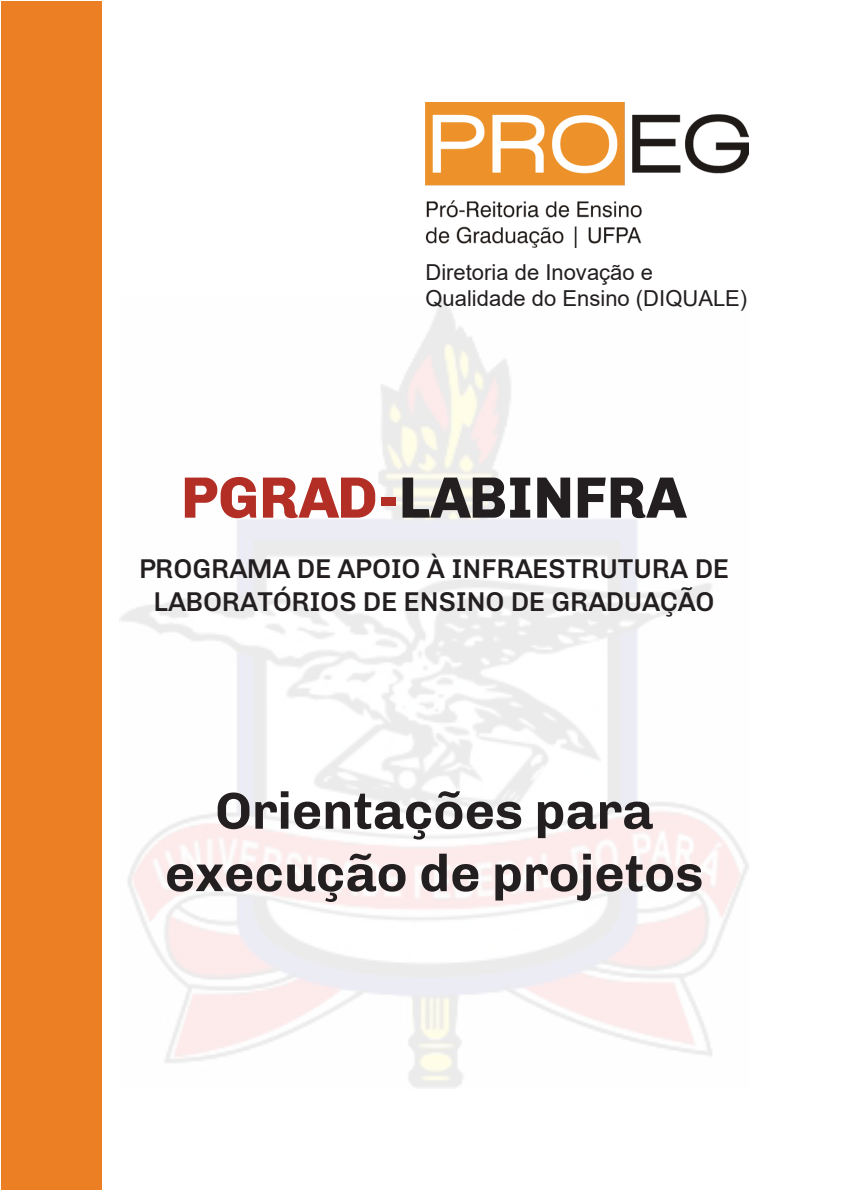
<style>
.page{position:relative;width:851px;height:1191px;background:#fff}
.page>*{position:absolute;margin:0;border:0;box-sizing:border-box;transform-origin:0 0}
.t1{font:800 58.4px "Chivo";color:#231f20}
.t2{font:700 52px/62.4px "Chivo";color:#231f20;text-align:center}
.t3{font:500 27.2px/32.8px "Chivo";letter-spacing:-.005em;color:#231f20;text-align:center}
.t4{font:22px/26.4px "Arial";color:#231f20}
.s1{color:#b32f25}
</style>
<div class="page">
<img style="left:425px;top:102px;width:323px;height:145px">
<div style="left:1px;top:1px;width:100px;height:1189px;background:#ec7f24"></div>
<p class="t4" style="left:425px;top:259px;width:323px">Diretoria de Inovação e<br>Qualidade do Ensino (DIQUALE)</p>
<p class="t1" style="left:181px;top:451px;width:507px"><span class="s1">PGRAD-</span>LABINFRA</p>
<p class="t3" style="left:139px;top:551px;width:591px">PROGRAMA DE APOIO À INFRAESTRUTURA DE<br>LABORATÓRIOS DE ENSINO DE GRADUAÇÃO</p>
<p class="t2" style="left:165px;top:777px;width:540px">Orientações para execução de projetos</p>
</div>
